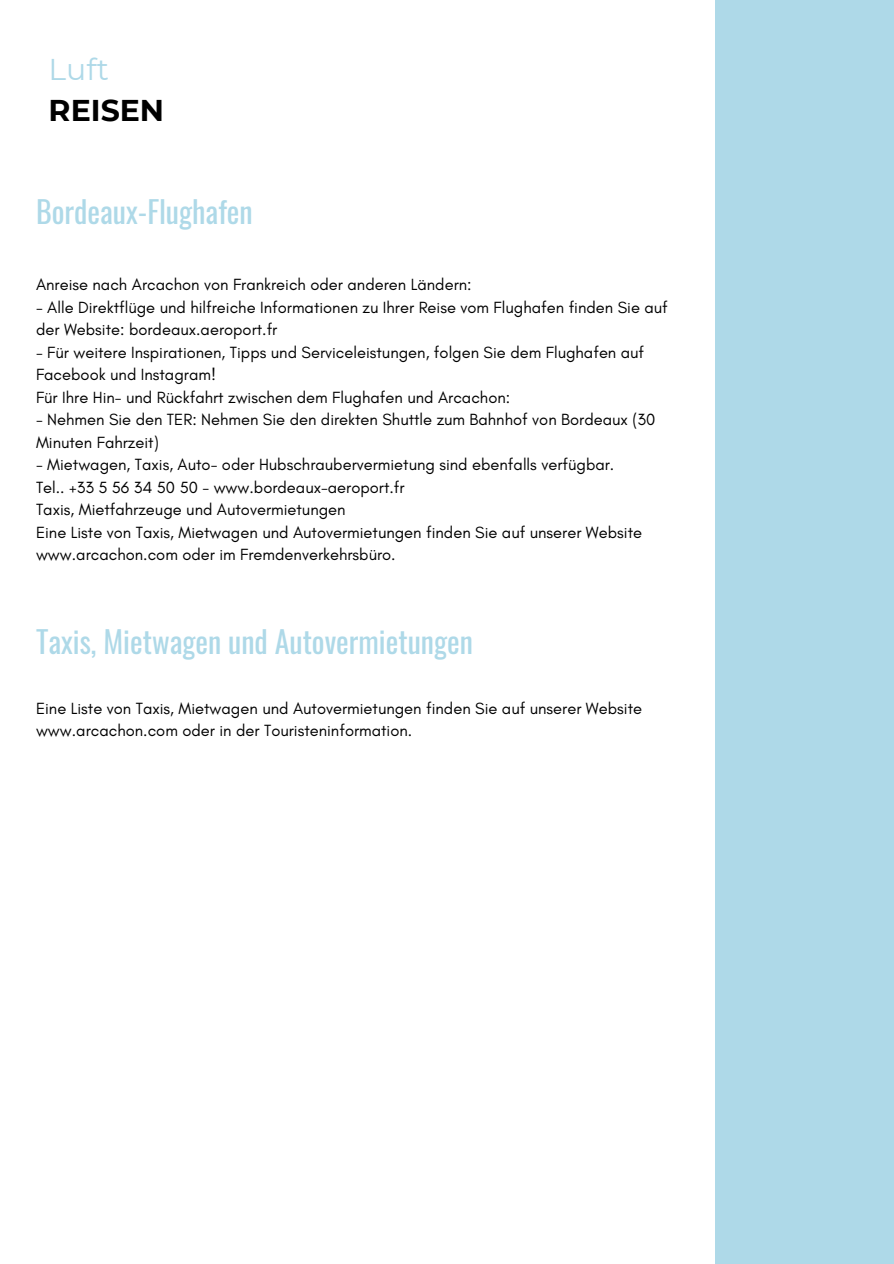
<style>
.page{position:relative;width:894px;height:1264px;background:#fff}
.page>*{position:absolute;margin:0;border:0;box-sizing:border-box;transform-origin:0 0}
.t1{font:30px "Oswald";color:#aed9e8}
.t2{font:700 30px "Montserrat";color:#000}
.t3{font:30px "Montserrat";color:#aed9e8}
.t4{font:16.5px/22.5px "Glacial Indifference";color:#000}
</style>
<div class="page">
<div style="left:715px;top:0;width:178px;height:1263px;background:#aed9e8"></div>
<h1 class="t3" style="left:49px;top:51px;width:62px">Luft</h1>
<h1 class="t2" style="left:49px;top:92px;width:117px">REISEN</h1>
<h2 class="t1" style="left:36px;top:188px;width:218px">Bordeaux-Flughafen</h2>
<p class="t4" style="left:36px;top:273px;width:437px">Anreise nach Arcachon von Frankreich oder anderen Ländern:</p>
<p class="t4" style="left:36px;top:295px;width:633px">- Alle Direktflüge und hilfreiche Informationen zu Ihrer Reise vom Flughafen finden Sie auf der Website: bordeaux.aeroport.fr</p>
<p class="t4" style="left:36px;top:340px;width:609px">- Für weitere Inspirationen, Tipps und Serviceleistungen, folgen Sie dem Flughafen auf<br>Facebook und Instagram!</p>
<p class="t4" style="left:36px;top:385px;width:475px">Für Ihre Hin- und Rückfahrt zwischen dem Flughafen und Arcachon:</p>
<p class="t4" style="left:36px;top:408px;width:620px">- Nehmen Sie den TER: Nehmen Sie den direkten Shuttle zum Bahnhof von Bordeaux (30<br>Minuten Fahrzeit)</p>
<p class="t4" style="left:36px;top:453px;width:579px">- Mietwagen, Taxis, Auto- oder Hubschraubervermietung sind ebenfalls verfügbar.</p>
<p class="t4" style="left:36px;top:475px;width:370px">Tel.. +33 5 56 34 50 50 - www.bordeaux-aeroport.fr</p>
<p class="t4" style="left:36px;top:498px;width:311px">Taxis, Mietfahrzeuge und Autovermietungen</p>
<p class="t4" style="left:36px;top:520px;width:607px">Eine Liste von Taxis, Mietwagen und Autovermietungen finden Sie auf unserer Website www.arcachon.com oder im Fremdenverkehrsbüro.</p>
<h2 class="t1" style="left:36px;top:618px;width:438px">Taxis, Mietwagen und Autovermietungen</h2>
<p class="t4" style="left:36px;top:696px;width:607px">Eine Liste von Taxis, Mietwagen und Autovermietungen finden Sie auf unserer Website www.arcachon.com oder in der Touristeninformation.</p>
</div>
